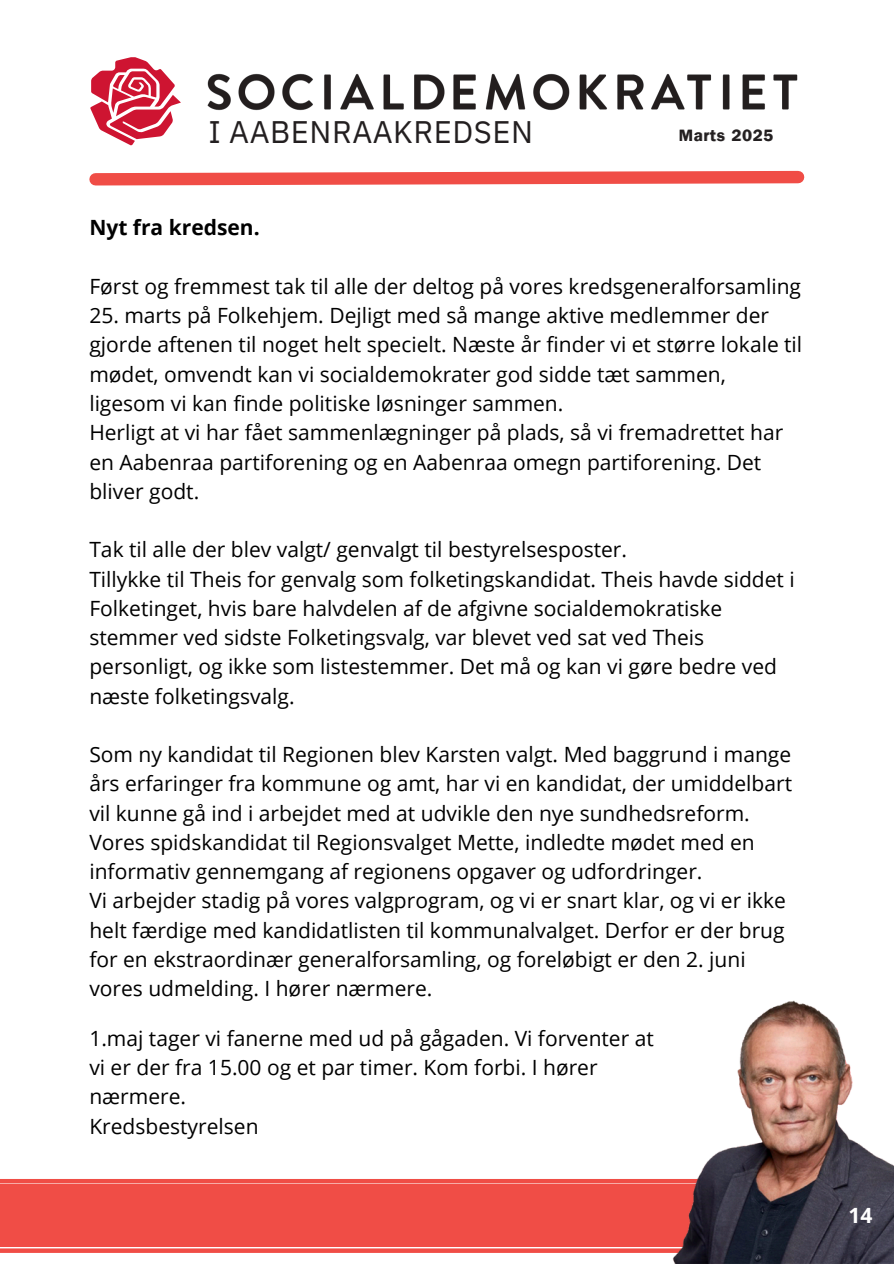
<style>
.page{position:relative;width:894px;height:1264px;background:#fff}
.page>*{position:absolute;margin:0;border:0;box-sizing:border-box;transform-origin:0 0}
.t1{font:31.05px "IBM Plex Sans";letter-spacing:.015em;color:#231f20}
.t2{font:21px/29.2px "Open Sans";color:#000}
.t3{font:700 21px "Open Sans";color:#000}
.t4{font:700 21px "Open Sans";color:#fff}
.t5{font:16.35px "Franklin Gothic LT Pro Dm";letter-spacing:.045em;color:#231f20}
</style>
<div class="page">
<div style="left:0;top:1184px;width:893px;height:62px;background:#f04d46"></div>
<div style="left:0;top:1178px;width:893px;height:5px;background:#f04d46"></div>
<svg style="left:0;top:1248px;width:631px;height:4px;background:#f15f59"></svg>
<svg style="left:89px;top:170px;width:716px;height:16px"></svg>
<svg style="left:90px;top:57px;width:91px;height:88px"></svg>
<img style="left:207px;top:73px;width:591px;height:38px">
<img style="left:631px;top:1000px;width:262px;height:263px">
<h2 class="t1" style="left:208px;top:112px;width:326px">I AABENRAAKREDSEN</h2>
<h3 class="t5" style="left:678px;top:130px;width:96px">Marts 2025</h3>
<p class="t3" style="left:89px;top:213px;width:172px">Nyt fra kredsen.</p>
<h1 class="t2" style="left:89px;top:271px;width:713px">Først og fremmest tak til alle der deltog på vores kredsgeneralforsamling</h1>
<h1 class="t2" style="left:89px;top:300px;width:714px">25. marts på Folkehjem. Dejligt med så mange aktive medlemmer der gjorde aftenen til noget helt specielt. Næste år finder vi et større lokale til mødet, omvendt kan vi socialdemokrater god sidde tæt sammen, ligesom vi kan finde politiske løsninger sammen.<br>Herligt at vi har fået sammenlægninger på plads, så vi fremadrettet har en Aabenraa partiforening og en Aabenraa omegn partiforening. Det bliver godt.</h1>
<p class="t2" style="left:89px;top:534px;width:706px">Tak til alle der blev valgt/ genvalgt til bestyrelsesposter.<br>Tillykke til Theis for genvalg som folketingskandidat. Theis havde siddet i Folketinget, hvis bare halvdelen af de afgivne socialdemokratiske stemmer ved sidste Folketingsvalg, var blevet ved sat ved Theis personligt, og ikke som listestemmer. Det må og kan vi gøre bedre ved næste folketingsvalg.</p>
<p class="t2" style="left:89px;top:739px;width:704px">Som ny kandidat til Regionen blev Karsten valgt. Med baggrund i mange års erfaringer fra kommune og amt, har vi en kandidat, der umiddelbart vil kunne gå ind i arbejdet med at udvikle den nye sundhedsreform.<br>Vores spidskandidat til Regionsvalget Mette, indledte mødet med en informativ gennemgang af regionens opgaver og udfordringer.<br>Vi arbejder stadig på vores valgprogram, og vi er snart klar, og vi er ikke helt færdige med kandidatlisten til kommunalvalget. Derfor er der brug for en ekstraordinær generalforsamling, og foreløbigt er den 2. juni vores udmelding. I hører nærmere.</p>
<h3 class="t2" style="left:89px;top:1023px;width:566px">1.maj tager vi fanerne med ud på gågaden. Vi forventer at vi er der fra 15.00 og et par timer. Kom forbi. I hører nærmere.<br>Kredsbestyrelsen</h3>
<h3 class="t4" style="left:848px;top:1200px;width:25px">14</h3>
</div>
